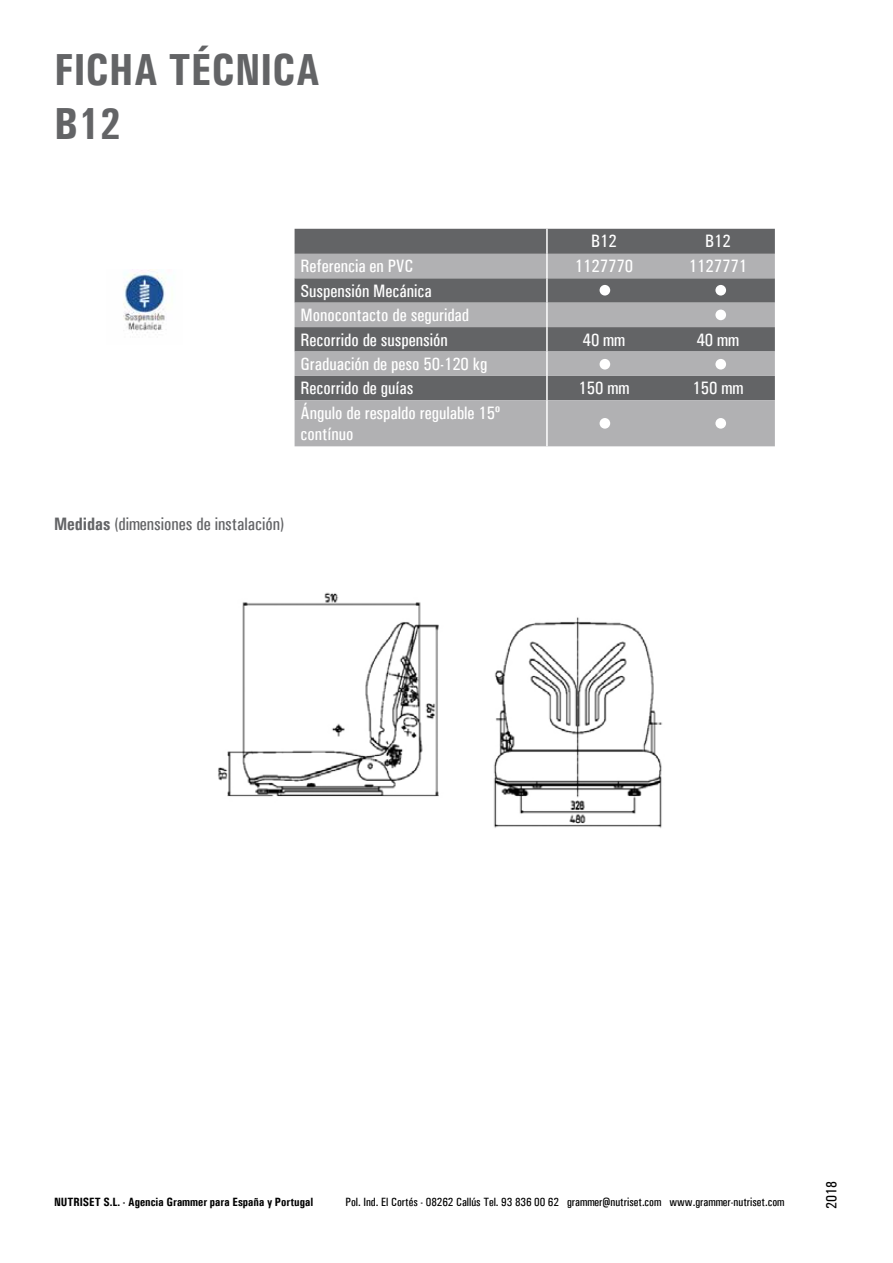
<style>
.page{position:relative;width:893px;height:1263px;background:#fff}
.page>*{position:absolute;margin:0;border:0;box-sizing:border-box;transform-origin:0 0}
.t1{font:700 45px/54px "Univers Condensed";color:#636466}
.t2{font:500 18px/24.5px "Univers Condensed";color:#fff}
.t3{font:500 18px "Univers Condensed";color:#636466}
.t4{font:500 15px "Univers Condensed";color:#000}
.t5{font:500 12px "Univers Condensed";color:#000}
.t6{font:700 12px "Univers Condensed";color:#000}
.s1{font-weight:700}
</style>
<div class="page">
<div style="left:295px;top:229px;width:480px;height:25px;background:#636466"></div>
<svg style="left:295px;top:254px;width:480px;height:192px;background:#949496"></svg>
<hr style="left:546px;top:229px;width:2px;height:25px;background:#fff">
<hr style="left:546px;top:254px;width:2px;height:24px;background:#fff">
<hr style="left:546px;top:278px;width:2px;height:25px;background:#fff">
<hr style="left:546px;top:303px;width:2px;height:24px;background:#fff">
<hr style="left:546px;top:327px;width:2px;height:24px;background:#fff">
<hr style="left:546px;top:351px;width:2px;height:25px;background:#fff">
<hr style="left:546px;top:376px;width:2px;height:24px;background:#fff">
<hr style="left:546px;top:400px;width:2px;height:46px;background:#fff">
<div style="left:600px;top:285px;width:10px;height:11px;background:#fff;border-radius:50%"></div>
<div style="left:715px;top:310px;width:11px;height:10px;background:#fff;border-radius:50%"></div>
<div style="left:600px;top:359px;width:10px;height:10px;background:#fff;border-radius:50%"></div>
<img style="left:123px;top:269px;width:42px;height:64px">
<div style="left:600px;top:418px;width:10px;height:11px;background:#fff;border-radius:50%"></div>
<div style="left:715px;top:285px;width:11px;height:11px;background:#fff;border-radius:50%"></div>
<div style="left:715px;top:359px;width:11px;height:10px;background:#fff;border-radius:50%"></div>
<div style="left:715px;top:418px;width:11px;height:11px;background:#fff;border-radius:50%"></div>
<img style="left:218px;top:592px;width:445px;height:236px">
<h1 class="t1" style="left:54px;top:42px;width:268px">FICHA TÉCNICA<br>B12</h1>
<p class="t2" style="left:591px;top:229px;width:27px">B12</p>
<p class="t2" style="left:705px;top:229px;width:27px">B12</p>
<p class="t2" style="left:301px;top:254px;width:114px">Referencia en PVC</p>
<p class="t2" style="left:575px;top:254px;width:60px">1127770</p>
<p class="t2" style="left:689px;top:254px;width:60px">1127771</p>
<p class="t2" style="left:301px;top:278px;width:170px">Suspensión Mecánica<br>Monocontacto de seguridad<br>Recorrido de suspensión</p>
<p class="t2" style="left:583px;top:327px;width:44px">40 mm</p>
<p class="t2" style="left:697px;top:327px;width:44px">40 mm</p>
<p class="t2" style="left:301px;top:352px;width:188px">Graduación de peso 50-120 kg<br>Recorrido de guías</p>
<p class="t2" style="left:301px;top:402px;width:201px;line-height:21.6px">Ángulo de respaldo regulable 15º contínuo</p>
<p class="t3" style="left:54px;top:513px;width:232px"><span class="s1">Medidas</span> (dimensiones de instalación)</p>
<p class="t2" style="left:579px;top:376px;width:52px">150 mm</p>
<p class="t2" style="left:692px;top:376px;width:52px">150 mm</p>
<p class="t6" style="left:54px;top:1194px;width:261px">NUTRISET S.L. - Agencia Grammer para España y Portugal</p>
<p class="t5" style="left:345px;top:1195px;width:440px">Pol. Ind. El Cortés - 08262 Callús Tel. 93 836 00 62 grammer@nutriset.com www.grammer-nutriset.com</p>
<p class="t4" style="left:822px;top:1209px;width:29px;rotate:-90deg">2018</p>
</div>
